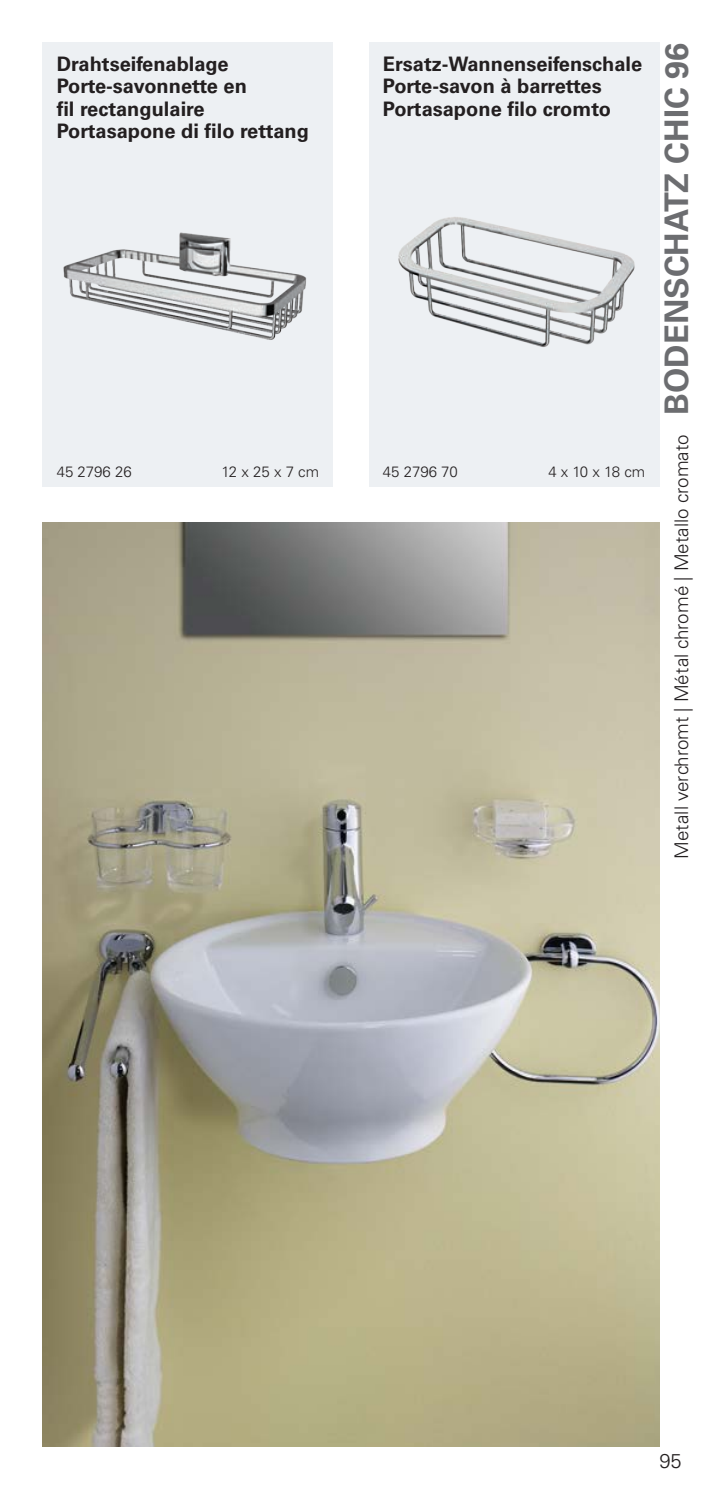
<style>
.page{position:relative;width:702px;height:1489px;background:#fff}
.page>*{position:absolute;margin:0;border:0;box-sizing:border-box;transform-origin:0 0}
.t1{font:700 20px "Univers LT Pro 65";color:#231f20}
.t2{font:700 20px "Univers LT Pro 65";letter-spacing:-.02em;color:#231f20}
.t3{font:300 20px "Univers LT Std";color:#231f20}
.t4{font:300 18.75px "Univers LT Std";color:#231f20}
.t5{font:300 15px "Univers LT Std";color:#231f20}
.s1{font-family:"Univers LT Pro 65";font-weight:700;font-size:32.5px;color:#6c6d70}
</style>
<div class="page">
<img style="left:43px;top:522px;width:616px;height:924px">
<div style="left:43px;top:43px;width:290px;height:444px;background:#edf0f3"></div>
<img style="left:63px;top:232px;width:244px;height:108px">
<div style="left:369px;top:43px;width:290px;height:444px;background:#edf0f3"></div>
<img style="left:398px;top:217px;width:237px;height:130px">
<p class="t1" style="left:57px;top:52px;width:173px">Drahtseifenablage</p>
<p class="t1" style="left:57px;top:74px;width:192px">Porte-savonnette en</p>
<p class="t1" style="left:57px;top:97px;width:149px">fil rectangulaire</p>
<p class="t1" style="left:57px;top:119px;width:254px">Portasapone di filo rettang</p>
<p class="t1" style="left:383px;top:52px;width:261px">Ersatz-Wannenseifenschale</p>
<p class="t2" style="left:383px;top:74px;width:220px">Porte-savon à barrettes</p>
<p class="t1" style="left:383px;top:97px;width:229px">Portasapone filo cromto</p>
<p class="t5" style="left:57px;top:462px;width:77px">45 2796 26</p>
<p class="t5" style="left:221px;top:462px;width:99px">12 x 25 x 7 cm</p>
<p class="t5" style="left:383px;top:462px;width:77px">45 2796 70</p>
<p class="t5" style="left:548px;top:462px;width:98px">4 x 10 x 18 cm</p>
<p class="t4" style="left:670px;top:858px;width:817px;rotate:-90deg">Metall verchromt | Métal chromé | Metallo cromato <span class="s1">BODENSCHATZ CHIC 96</span></p>
<p class="t3" style="left:659px;top:1448px;width:24px">95</p>
</div>
